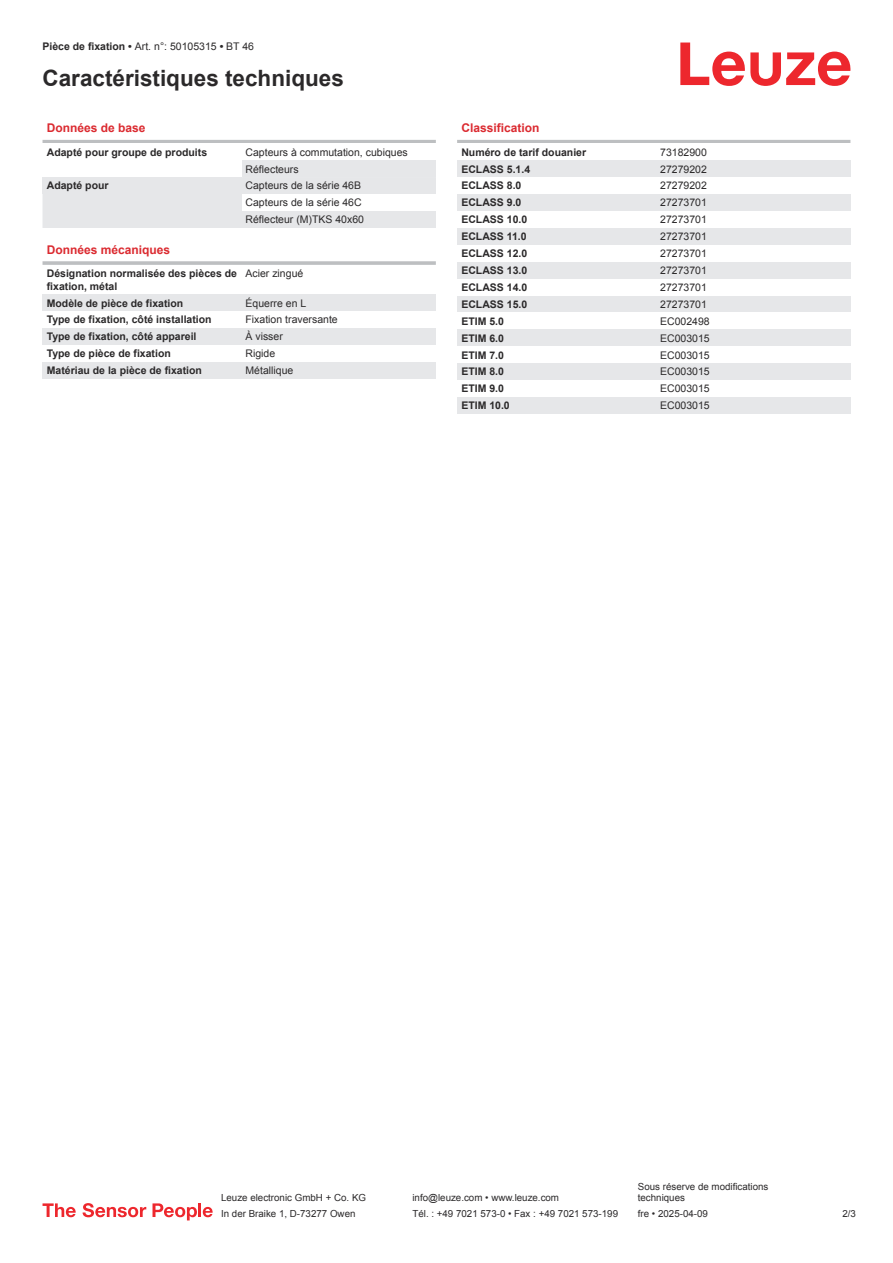
<style>
.page{position:relative;width:893px;height:1263px;background:#fff}
.page>*{position:absolute;margin:0;border:0;box-sizing:border-box;transform-origin:0 0}
.t1{font:700 22.5px "Arial";color:#2b292a}
.t2{font:700 12px "Arial";color:#db2a30}
.t3{font:700 10.5px/12.6px "Arial";color:#2b292a}
.t4{font:10.5px/17px "Arial";color:#2b292a}
.t5{font:9.75px/11.7px "Arial";color:#2b292a}
.s1{font-weight:700}
</style>
<div class="page">
<svg style="left:680px;top:43px;width:170px;height:43px"></svg>
<div style="left:43px;top:194px;width:199px;height:34px;background:#e6e7e9"></div>
<hr style="left:43px;top:140px;width:393px;height:3px;background:#bdbfc1">
<div style="left:242px;top:160px;width:194px;height:17px;background:#e6e7e9"></div>
<div style="left:43px;top:177px;width:199px;height:17px;background:#e6e7e9"></div>
<div style="left:242px;top:177px;width:194px;height:51px;background:#e6e7e9"></div>
<div style="left:242px;top:194px;width:194px;height:17px;background:#fff"></div>
<hr style="left:43px;top:261px;width:393px;height:4px;background:#c5c7c9">
<div style="left:43px;top:294px;width:199px;height:17px;background:#e6e7e9"></div>
<div style="left:242px;top:294px;width:194px;height:17px;background:#e6e7e9"></div>
<div style="left:43px;top:328px;width:199px;height:17px;background:#e6e7e9"></div>
<div style="left:242px;top:328px;width:194px;height:17px;background:#e6e7e9"></div>
<div style="left:43px;top:362px;width:199px;height:17px;background:#e6e7e9"></div>
<div style="left:242px;top:362px;width:194px;height:17px;background:#e6e7e9"></div>
<hr style="left:457px;top:140px;width:393px;height:3px;background:#bdbfc1">
<div style="left:457px;top:160px;width:200px;height:17px;background:#e6e7e9"></div>
<div style="left:657px;top:160px;width:193px;height:17px;background:#e6e7e9"></div>
<div style="left:457px;top:194px;width:200px;height:17px;background:#e6e7e9"></div>
<div style="left:657px;top:194px;width:193px;height:17px;background:#e6e7e9"></div>
<div style="left:457px;top:228px;width:200px;height:17px;background:#e6e7e9"></div>
<div style="left:657px;top:228px;width:193px;height:17px;background:#e6e7e9"></div>
<div style="left:457px;top:262px;width:200px;height:17px;background:#e6e7e9"></div>
<div style="left:657px;top:262px;width:193px;height:17px;background:#e6e7e9"></div>
<div style="left:457px;top:296px;width:200px;height:16px;background:#e6e7e9"></div>
<div style="left:657px;top:296px;width:193px;height:16px;background:#e6e7e9"></div>
<div style="left:457px;top:329px;width:200px;height:17px;background:#e6e7e9"></div>
<div style="left:657px;top:329px;width:193px;height:17px;background:#e6e7e9"></div>
<div style="left:457px;top:363px;width:200px;height:17px;background:#e6e7e9"></div>
<div style="left:657px;top:363px;width:193px;height:17px;background:#e6e7e9"></div>
<div style="left:457px;top:397px;width:200px;height:17px;background:#e6e7e9"></div>
<div style="left:657px;top:397px;width:193px;height:17px;background:#e6e7e9"></div>
<svg style="left:43px;top:1203px;width:33px;height:14px"></svg>
<svg style="left:83px;top:1203px;width:63px;height:14px"></svg>
<svg style="left:153px;top:1203px;width:44px;height:17px"></svg>
<hr style="left:198px;top:1203px;width:3px;height:14px;background:#ed272d">
<svg style="left:203px;top:1207px;width:10px;height:10px"></svg>
<p class="t4" style="left:43px;top:39px;width:213px"><span class="s1">Pièce de fixation •</span> Art. n°: 50105315 <span class="s1">•</span> BT 46</p>
<h1 class="t1" style="left:43px;top:70px;width:303px">Caractéristiques techniques</h1>
<p class="t2" style="left:47px;top:123px;width:100px">Données de base</p>
<p class="t3" style="left:47px;top:147px;width:162px">Adapté pour groupe de produits</p>
<p class="t4" style="left:246px;top:144px;width:164px">Capteurs à commutation, cubiques<br>Réflecteurs</p>
<p class="t3" style="left:47px;top:180px;width:63px">Adapté pour</p>
<p class="t4" style="left:246px;top:178px;width:120px">Capteurs de la série 46B<br>Capteurs de la série 46C<br>Réflecteur (M)TKS 40x60</p>
<p class="t2" style="left:47px;top:245px;width:125px">Données mécaniques</p>
<p class="t3" style="left:47px;top:268px;width:192px">Désignation normalisée des pièces de fixation, métal</p>
<p class="t4" style="left:246px;top:266px;width:59px">Acier zingué</p>
<p class="t3" style="left:47px;top:297px;width:138px">Modèle de pièce de fixation</p>
<p class="t4" style="left:246px;top:295px;width:62px">Équerre en L</p>
<p class="t3" style="left:47px;top:314px;width:166px">Type de fixation, côté installation</p>
<p class="t4" style="left:246px;top:312px;width:94px">Fixation traversante</p>
<p class="t3" style="left:47px;top:331px;width:151px">Type de fixation, côté appareil</p>
<p class="t4" style="left:246px;top:329px;width:39px">À visser</p>
<p class="t3" style="left:47px;top:348px;width:126px">Type de pièce de fixation</p>
<p class="t4" style="left:246px;top:346px;width:31px">Rigide</p>
<p class="t3" style="left:47px;top:365px;width:157px">Matériau de la pièce de fixation</p>
<p class="t4" style="left:246px;top:363px;width:49px">Métallique</p>
<p class="t2" style="left:461px;top:123px;width:80px">Classification</p>
<p class="t3" style="left:461px;top:147px;width:126px">Numéro de tarif douanier</p>
<p class="t4" style="left:660px;top:144px;width:48px">73182900</p>
<p class="t3" style="left:461px;top:164px;width:70px">ECLASS 5.1.4</p>
<p class="t4" style="left:660px;top:161px;width:48px">27279202</p>
<p class="t3" style="left:461px;top:180px;width:62px">ECLASS 8.0</p>
<p class="t4" style="left:660px;top:178px;width:48px">27279202</p>
<p class="t3" style="left:461px;top:197px;width:62px">ECLASS 9.0</p>
<p class="t4" style="left:660px;top:195px;width:48px">27273701</p>
<p class="t3" style="left:461px;top:214px;width:67px">ECLASS 10.0</p>
<p class="t4" style="left:660px;top:212px;width:48px">27273701</p>
<p class="t3" style="left:461px;top:231px;width:67px">ECLASS 11.0</p>
<p class="t4" style="left:660px;top:229px;width:48px">27273701</p>
<p class="t3" style="left:461px;top:248px;width:67px">ECLASS 12.0</p>
<p class="t4" style="left:660px;top:246px;width:48px">27273701</p>
<p class="t3" style="left:461px;top:265px;width:67px">ECLASS 13.0</p>
<p class="t4" style="left:660px;top:263px;width:48px">27273701</p>
<p class="t3" style="left:461px;top:282px;width:67px">ECLASS 14.0</p>
<p class="t4" style="left:660px;top:280px;width:48px">27273701</p>
<p class="t3" style="left:461px;top:299px;width:67px">ECLASS 15.0</p>
<p class="t4" style="left:660px;top:297px;width:48px">27273701</p>
<p class="t3" style="left:461px;top:316px;width:44px">ETIM 5.0</p>
<p class="t4" style="left:660px;top:313px;width:51px">EC002498</p>
<p class="t3" style="left:461px;top:333px;width:44px">ETIM 6.0</p>
<p class="t4" style="left:660px;top:330px;width:51px">EC003015</p>
<p class="t3" style="left:461px;top:349px;width:44px">ETIM 7.0</p>
<p class="t4" style="left:660px;top:347px;width:51px">EC003015</p>
<p class="t3" style="left:461px;top:366px;width:44px">ETIM 8.0</p>
<p class="t4" style="left:660px;top:364px;width:51px">EC003015</p>
<p class="t3" style="left:461px;top:383px;width:44px">ETIM 9.0</p>
<p class="t4" style="left:660px;top:381px;width:51px">EC003015</p>
<p class="t3" style="left:461px;top:400px;width:50px">ETIM 10.0</p>
<p class="t4" style="left:660px;top:398px;width:51px">EC003015</p>
<p class="t5" style="left:221px;top:1193px;width:146px">Leuze electronic GmbH + Co. KG</p>
<p class="t5" style="left:412px;top:1193px;width:148px">info@leuze.com • www.leuze.com</p>
<p class="t5" style="left:638px;top:1181px;width:132px">Sous réserve de modifications techniques</p>
<p class="t5" style="left:221px;top:1209px;width:136px">In der Braike 1, D-73277 Owen</p>
<p class="t5" style="left:412px;top:1209px;width:207px">Tél. : +49 7021 573-0 • Fax : +49 7021 573-199</p>
<p class="t5" style="left:638px;top:1209px;width:72px">fre • 2025-04-09</p>
<p class="t5" style="left:842px;top:1209px;width:15px">2 /3</p>
</div>
